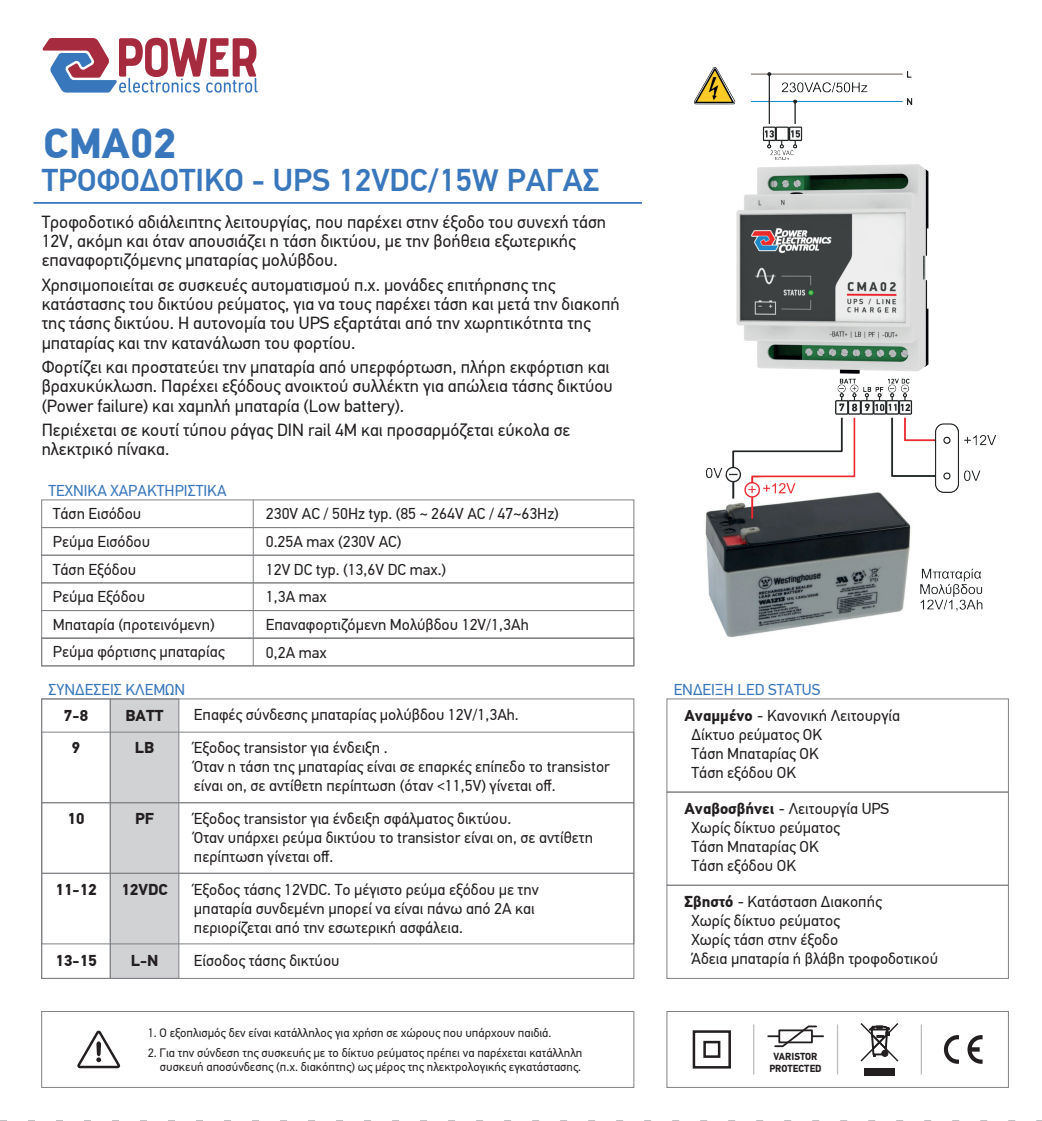
<style>
.page{position:relative;width:1042px;height:1121px;background:#fff}
.page>*{position:absolute;margin:0;border:0;box-sizing:border-box;transform-origin:0 0}
.t1{font:700 42px "PF Din Text Pro";color:#3977bc}
.t2{font:500 31.5px "PF Din Text Pro";color:#3977bc}
.t3{font:17.5px/19.2px "PF Din Text Pro";color:#231f20}
.t4{font:15.75px/18.9px "PF Din Text Pro";color:#231f20}
.t5{font:15.75px "PF Din Text Pro";color:#3977bc}
.t6{font:700 15.75px/32.9px "PF Din Text Pro";color:#231f20;text-align:center}
.t7{font:12.25px/14.7px "PF Din Text Pro";color:#231f20;text-align:right}
.t8{font:700 10.15px/12.1px "PF Din Text Pro";color:#231f20;text-align:center;scale:.94 1}
.s1{font-weight:700}
</style>
<div class="page">
<div style="left:110px;top:698px;width:69px;height:281px;background:#d1d2d4;border:1px solid #808285"></div>
<hr style="left:34px;top:202px;width:608px;height:2px;background:#3977bc">
<div style="left:666px;top:885px;width:343px;height:94px;border:1px solid #808285"></div>
<div style="left:666px;top:791px;width:343px;height:94px;border:1px solid #808285"></div>
<div style="left:666px;top:698px;width:343px;height:94px;border:1px solid #808285"></div>
<div style="left:864px;top:1068px;width:30px;height:7px;background:#231f20"></div>
<svg style="left:860px;top:1023px;width:39px;height:39px"></svg>
<svg style="left:767px;top:1025px;width:57px;height:23px"></svg>
<svg style="left:944px;top:1035px;width:15px;height:28px"></svg>
<svg style="left:967px;top:1035px;width:15px;height:28px"></svg>
<div style="left:693px;top:1030px;width:38px;height:38px;border:3px solid #231f20"></div>
<div style="left:703px;top:1041px;width:17px;height:17px;border:3px solid #231f20"></div>
<hr style="left:753px;top:1024px;width:1px;height:50px;background:#bcbdc0">
<hr style="left:837px;top:1024px;width:1px;height:50px;background:#bcbdc0">
<hr style="left:920px;top:1024px;width:2px;height:50px;background:#bcbdc0">
<svg style="left:42px;top:38px;width:216px;height:55px"></svg>
<svg style="left:0;top:1120px;width:1042px;height:1px"></svg>
<div style="left:666px;top:1011px;width:343px;height:77px;border:1px solid #808285"></div>
<div style="left:41px;top:1011px;width:593px;height:77px;border:1px solid #808285"></div>
<svg style="left:77px;top:1030px;width:44px;height:39px"></svg>
<div style="left:41px;top:698px;width:70px;height:281px;border:1px solid #808285"></div>
<div style="left:41px;top:732px;width:593px;height:71px;border:1px solid #808285"></div>
<div style="left:41px;top:499px;width:593px;height:29px;border:1px solid #808285"></div>
<div style="left:41px;top:527px;width:593px;height:29px;border:1px solid #808285"></div>
<div style="left:41px;top:555px;width:593px;height:28px;border:1px solid #808285"></div>
<div style="left:41px;top:582px;width:593px;height:29px;border:1px solid #808285"></div>
<div style="left:41px;top:610px;width:593px;height:28px;border:1px solid #808285"></div>
<div style="left:41px;top:638px;width:593px;height:28px;border:1px solid #808285"></div>
<div style="left:41px;top:802px;width:593px;height:71px;border:1px solid #808285"></div>
<div style="left:41px;top:873px;width:593px;height:71px;border:1px solid #808285"></div>
<img style="left:694px;top:68px;width:301px;height:570px">
<hr style="left:253px;top:500px;width:1px;height:166px;background:#808285">
<h1 class="t1" style="left:43px;top:118px;width:135px">CMA02</h1>
<h2 class="t2" style="left:42px;top:161px;width:559px">ΤΡΟΦΟ∆ΟΤΙΚΟ - UPS 12VDC/15W ΡΑΓΑΣ</h2>
<p class="t3" style="left:42px;top:212px;width:566px">Τροφοδοτικό αδιάλειπτης λειτουργίας, που παρέχει στην έξοδο του συνεχή τάση<br>12V, ακόµη και όταν απουσιάζει η τάση δικτύου, µε την βοήθεια εξωτερικής επαναφορτιζόµενης µπαταρίας µολύβδου.</p>
<p class="t3" style="left:42px;top:275px;width:579px">Χρησιµοποιείται σε συσκευές αυτοµατισµού π.χ. µονάδες επιτήρησης της κατάστασης του δικτύου ρεύµατος, για να τους παρέχει τάση και µετά την διακοπή της τάσης δικτύου. Η αυτονοµία του UPS εξαρτάται από την χωρητικότητα της µπαταρίας και την κατανάλωση του φορτίου.</p>
<p class="t3" style="left:42px;top:358px;width:573px">Φορτίζει και προστατεύει την µπαταρία από υπερφόρτωση, πλήρη εκφόρτιση και βραχυκύκλωση. Παρέχει εξόδους ανοικτού συλλέκτη για απώλεια τάσης δικτύου (Power failure) και χαµηλή µπαταρία (Low battery).</p>
<p class="t3" style="left:42px;top:421px;width:530px">Περιέχεται σε κουτί τύπου ράγας DIN rail 4M και προσαρµόζεται εύκολα σε ηλεκτρικό πίνακα.</p>
<p class="t5" style="left:48px;top:481px;width:180px">ΤΕΧΝΙΚΑ ΧΑΡΑΚΤΗΡΙΣΤΙΚΑ</p>
<p class="t4" style="left:53px;top:500px;width:173px;line-height:27.7px">Τάση Εισόδου<br>Ρεύµα Εισόδου<br>Τάση Εξόδου<br>Ρεύµα Εξόδου<br>Μπαταρία (προτεινόµενη)<br>Ρεύµα φόρτισης µπαταρίας</p>
<p class="t4" style="left:266px;top:500px;width:295px;line-height:27.7px">230V AC / 50Hz typ. (85 ~ 264V AC / 47~63Hz)<br>0.25A max (230V AC)<br>12V DC typ. (13,6V DC max.)<br>1,3A max<br>Επαναφορτιζόµενη Μολύβδου 12V/1,3Ah<br>0,2A max</p>
<p class="t5" style="left:48px;top:680px;width:138px">ΣΥΝ∆ΕΣΕΙΣ ΚΛΕΜΩΝ</p>
<p class="t6" style="left:64px;top:699px;width:26px">7-8<br>9</p>
<p class="t6" style="left:67px;top:802px;width:19px">10</p>
<p class="t6" style="left:55px;top:873px;width:43px">11-12</p>
<p class="t6" style="left:55px;top:944px;width:43px">13-15</p>
<p class="t6" style="left:125px;top:699px;width:40px">BATT<br>LB</p>
<p class="t6" style="left:135px;top:802px;width:20px">PF</p>
<p class="t6" style="left:121px;top:873px;width:49px">12VDC</p>
<p class="t6" style="left:131px;top:944px;width:29px">L-N</p>
<p class="t4" style="left:194px;top:699px;width:326px;line-height:32.9px">Επαφές σύνδεσης µπαταρίας µολύβδου 12V/1,3Ah.<br>Έξοδος transistor για ένδειξη .</p>
<p class="t4" style="left:194px;top:757px;width:417px">Όταν η τάση της µπαταρίας είναι σε επαρκές επίπεδο το transistor είναι on, σε αντίθετη περίπτωση (όταν &lt;11,5V) γίνεται off.</p>
<p class="t4" style="left:194px;top:809px;width:400px">Έξοδος transistor για ένδειξη σφάλµατος δικτύου.<br>Όταν υπάρχει ρεύµα δικτύου το transistor είναι on, σε αντίθετη περίπτωση γίνεται off.</p>
<p class="t4" style="left:194px;top:880px;width:346px">Έξοδος τάσης 12VDC. Το µέγιστο ρεύµα εξόδου µε την µπαταρία συνδεµένη µπορεί να είναι πάνω από 2A και περιορίζεται από την εσωτερική ασφάλεια.</p>
<p class="t4" style="left:194px;top:951px;width:147px">Είσοδος τάσης δικτύου</p>
<p class="t5" style="left:674px;top:680px;width:148px">ΕΝ∆ΕΙΞΗ LED STATUS</p>
<p class="t4" style="left:691px;top:706px;width:210px;text-indent:-7px"><span class="s1">Αναµµένο</span> - Κανονική Λειτουργία ∆ίκτυο ρεύµατος OK<br>Τάση Μπαταρίας OK<br>Τάση εξόδου OK</p>
<p class="t4" style="left:691px;top:799px;width:199px;text-indent:-7px"><span class="s1">Αναβοσβήνει</span> - Λειτουργία UPS<br>Χωρίς δίκτυο ρεύµατος<br>Τάση Μπαταρίας OK<br>Τάση εξόδου OK</p>
<p class="t4" style="left:691px;top:892px;width:248px;text-indent:-7px"><span class="s1">Σβηστό</span> - Κατάσταση ∆ιακοπής<br>Χωρίς δίκτυο ρεύµατος<br>Χωρίς τάση στην έξοδο<br>Άδεια µπαταρία ή βλάβη τροφοδοτικού</p>
<p class="t7" style="left:148px;top:1025px;width:405px">1. Ο εξοπλισµός δεν είναι κατάλληλος για χρήση σε χώρους που υπάρχουν παιδιά.</p>
<p class="t7" style="left:148px;top:1045px;width:436px">2. Για την σύνδεση της συσκευής µε το δίκτυο ρεύµατος πρέπει να παρέχεται κατάλληλη συσκευή αποσύνδεσης (π.χ. διακόπτης) ως µέρος της ηλεκτρολογικής εγκατάστασης.</p>
<p class="t8" style="left:769px;top:1051px;width:57px">VARISTOR<br>PROTECTED</p>
</div>
